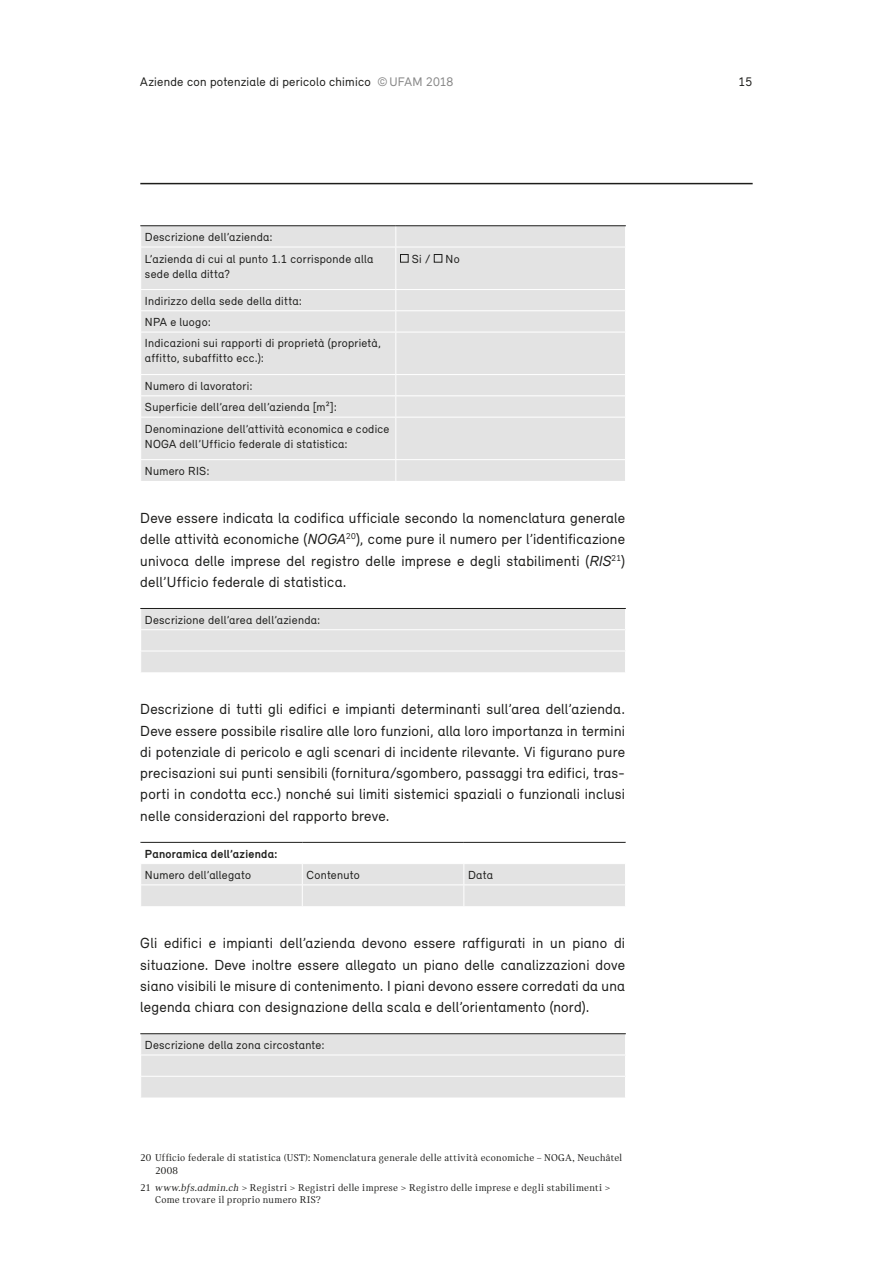
<style>
.page{position:relative;width:893px;height:1263px;background:#fff}
.page>*{position:absolute;margin:0;border:0;box-sizing:border-box;transform-origin:0 0}
.P_07_Grundtext{font:15px/21.3px "Relevant";letter-spacing:.015em;color:#1d1d1b;text-align:justify}
.t1{font:12.75px "Relevant";letter-spacing:.02em;color:#1d1d1b}
.P_11_Grundtext_links{font:12px/15px "Relevant";letter-spacing:.025em;color:#1d1d1b}
.P_11_Tabellenkopf{font:700 12px "Relevant";letter-spacing:.025em;color:#1d1d1b}
.P_09_Fusszeile{font:10.5px/12.8px "Catalog";letter-spacing:.025em;color:#1d1d1b}
.s1{color:#878787}
.s2{font-style:italic}
</style>
<div class="page">
<hr style="left:140px;top:183px;width:613px;height:1px;background:#1d1d1b">
<div style="left:141px;top:226px;width:484px;height:255px;background:#e3e3e3"></div>
<div style="left:141px;top:248px;width:484px;height:211px;background:#e3e3e3"></div>
<svg style="left:395px;top:226px;width:1px;height:21px"></svg>
<hr style="left:395px;top:247px;width:1px;height:42px;background:#fff">
<svg style="left:395px;top:290px;width:1px;height:42px"></svg>
<hr style="left:395px;top:332px;width:1px;height:42px;background:#fff">
<svg style="left:395px;top:375px;width:1px;height:42px"></svg>
<hr style="left:395px;top:417px;width:1px;height:42px;background:#fff">
<svg style="left:395px;top:460px;width:1px;height:21px"></svg>
<hr style="left:140px;top:225px;width:256px;height:1px;background:#1d1d1b">
<hr style="left:396px;top:225px;width:230px;height:1px;background:#1d1d1b">
<hr style="left:140px;top:310px;width:256px;height:1px;background:#fff">
<hr style="left:396px;top:310px;width:230px;height:1px;background:#fff">
<hr style="left:140px;top:332px;width:256px;height:1px;background:#fff">
<hr style="left:396px;top:332px;width:230px;height:1px;background:#fff">
<hr style="left:140px;top:374px;width:256px;height:1px;background:#fff">
<hr style="left:396px;top:374px;width:230px;height:1px;background:#fff">
<hr style="left:140px;top:395px;width:256px;height:1px;background:#fff">
<hr style="left:396px;top:395px;width:230px;height:1px;background:#fff">
<hr style="left:140px;top:417px;width:256px;height:1px;background:#fff">
<hr style="left:396px;top:417px;width:230px;height:1px;background:#fff">
<hr style="left:140px;top:459px;width:256px;height:1px;background:#fff">
<hr style="left:396px;top:459px;width:230px;height:1px;background:#fff">
<hr style="left:140px;top:247px;width:256px;height:1px;background:#fff">
<hr style="left:396px;top:247px;width:230px;height:1px;background:#fff">
<hr style="left:140px;top:289px;width:256px;height:1px;background:#fff">
<hr style="left:396px;top:289px;width:230px;height:1px;background:#fff">
<div style="left:141px;top:609px;width:484px;height:63px;background:#e3e3e3"></div>
<hr style="left:140px;top:608px;width:486px;height:1px;background:#1d1d1b">
<hr style="left:140px;top:629px;width:486px;height:1px;background:#fff">
<hr style="left:140px;top:651px;width:486px;height:1px;background:#fff">
<hr style="left:140px;top:842px;width:162px;height:1px;background:#1d1d1b">
<hr style="left:302px;top:842px;width:162px;height:1px;background:#1d1d1b">
<hr style="left:464px;top:842px;width:162px;height:1px;background:#1d1d1b">
<div style="left:141px;top:864px;width:484px;height:42px;background:#e3e3e3"></div>
<div style="left:140px;top:1034px;width:486px;height:63px;background:#e3e3e3"></div>
<hr style="left:140px;top:1033px;width:486px;height:1px;background:#1d1d1b">
<hr style="left:140px;top:1054px;width:486px;height:1px;background:#fff">
<hr style="left:140px;top:1076px;width:486px;height:1px;background:#fff">
<div style="left:400px;top:254px;width:9px;height:9px;border:1px solid #1d1d1b"></div>
<div style="left:434px;top:254px;width:8px;height:9px;border:1px solid #1d1d1b"></div>
<p class="t1" style="left:140px;top:74px;width:315px">Aziende con potenziale di pericolo chimico <span class="s1">©UFAM 2018</span></p>
<p class="t1" style="left:739px;top:74px;width:15px">15</p>
<p class="P_11_Grundtext_links" style="left:145px;top:229px;width:129px">Descrizione dell’azienda:</p>
<p class="P_11_Grundtext_links" style="left:145px;top:251px;width:230px">L’azienda di cui al punto 1.1 corrisponde alla sede della ditta?</p>
<p class="P_11_Grundtext_links" style="left:412px;top:251px;width:20px">Si /</p>
<p class="P_11_Grundtext_links" style="left:446px;top:251px;width:16px">No</p>
<p class="P_11_Grundtext_links" style="left:145px;top:293px;width:159px">Indirizzo della sede della ditta:</p>
<p class="P_11_Grundtext_links" style="left:145px;top:314px;width:67px">NPA e luogo:</p>
<p class="P_11_Grundtext_links" style="left:145px;top:336px;width:238px">Indicazioni sui rapporti di proprietà (proprietà, affitto, subaffitto ecc.):</p>
<p class="P_11_Grundtext_links" style="left:145px;top:378px;width:109px">Numero di lavoratori:</p>
<p class="P_11_Grundtext_links" style="left:145px;top:399px;width:194px">Superficie dell’area dell’azienda [m²]:</p>
<p class="P_11_Grundtext_links" style="left:145px;top:421px;width:246px">Denominazione dell’attività economica e codice<br>NOGA dell’Ufficio federale di statistica:</p>
<p class="P_11_Grundtext_links" style="left:145px;top:463px;width:66px">Numero RIS:</p>
<p class="P_07_Grundtext" style="left:140px;top:507px;width:486px">Deve essere indicata la codifica ufficiale secondo la nomenclatura generale delle attività economiche (<span class="s2">NOGA</span><sup>20</sup>), come pure il numero per l’identificazione univoca delle imprese del registro delle imprese e degli stabilimenti (<span class="s2">RIS</span><sup>21</sup>) dell’Ufficio federale di statistica.</p>
<p class="P_11_Grundtext_links" style="left:145px;top:612px;width:177px">Descrizione dell’area dell’azienda:</p>
<p class="P_07_Grundtext" style="left:140px;top:698px;width:486px;text-align:left">Descrizione di tutti gli edifici e impianti determinanti sull’area dell’azienda.<br>Deve essere possibile risalire alle loro funzioni, alla loro importanza in termini di potenziale di pericolo e agli scenari di incidente rilevante. Vi figurano pure precisazioni sui punti sensibili (fornitura/sgombero, passaggi tra edifici, tras&shy;porti in condotta ecc.) nonché sui limiti sistemici spaziali o funzionali inclusi nelle considerazioni del rapporto breve.</p>
<p class="P_11_Tabellenkopf" style="left:145px;top:846px;width:134px">Panoramica dell’azienda:</p>
<p class="P_11_Grundtext_links" style="left:145px;top:867px;width:108px">Numero dell’allegato</p>
<p class="P_11_Grundtext_links" style="left:307px;top:867px;width:55px">Contenuto</p>
<p class="P_11_Grundtext_links" style="left:468px;top:867px;width:26px">Data</p>
<p class="P_07_Grundtext" style="left:140px;top:932px;width:486px">Gli edifici e impianti dell’azienda devono essere raffigurati in un piano di situazione. Deve inoltre essere allegato un piano delle canalizzazioni dove siano visibili le misure di contenimento. I piani devono essere corredati da una legenda chiara con designazione della scala e dell’orientamento (nord).</p>
<p class="P_11_Grundtext_links" style="left:145px;top:1037px;width:181px">Descrizione della zona circostante:</p>
<p class="P_09_Fusszeile" style="left:155px;top:1151px;width:468px;text-indent:-15px">20 Ufficio federale di statistica (UST): Nomenclatura generale delle attività economiche – NOGA, Neuchâtel<br>2008</p>
<p class="P_09_Fusszeile" style="left:155px;top:1181px;width:457px;text-indent:-15px">21 <span class="s2">www.bfs.admin.ch</span> &gt; Registri &gt; Registri delle imprese &gt; Registro delle imprese e degli stabilimenti &gt;<br>Come trovare il proprio numero RIS?</p>
</div>
